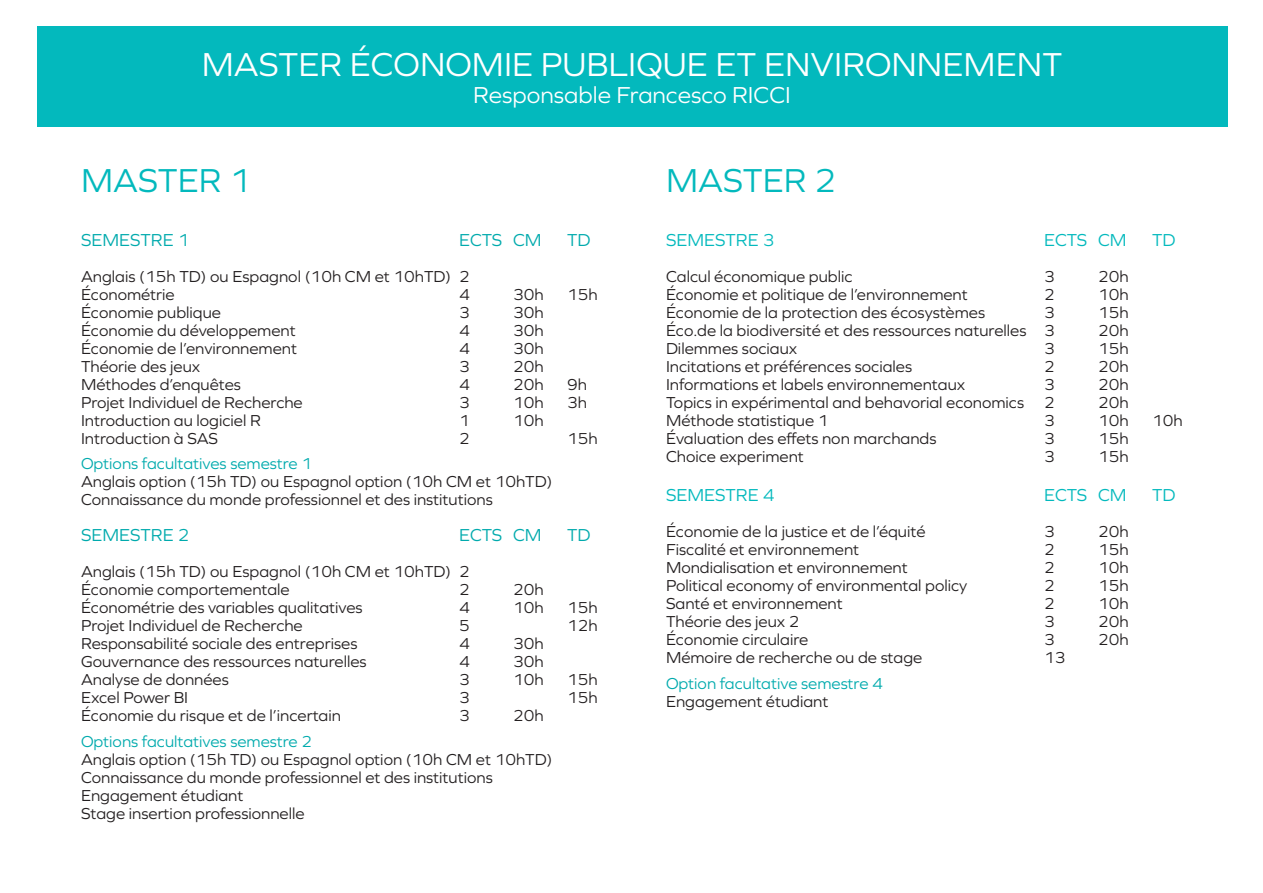
<style>
.page{position:relative;width:1263px;height:893px;background:#fff}
.page>*{position:absolute;margin:0;border:0;box-sizing:border-box;transform-origin:0 0}
.t1{font:34.5px "Graphie";color:#fff}
.Titre3{font:34.5px "Graphie";color:#03b9bd}
.t2{font:24px "Graphie";color:#fff}
.t3{font:18px "Graphie";color:#00aaad}
.Titre3-2{font:18px "Graphie";color:#03b9bd}
.t4{font:16.5px/18px "Graphie";color:#231f20}
.t5{font:16.5px "Graphie";color:#00aaad}
</style>
<div class="page">
<div style="left:37px;top:26px;width:1190px;height:100px;background:#03b9bd"></div>
<p class="t1" style="left:202px;top:44px;width:862px">MASTER ÉCONOMIE PUBLIQUE ET ENVIRONNEMENT</p>
<p class="t2" style="left:473px;top:81px;width:319px">Responsable Francesco RICCI</p>
<p class="Titre3" style="left:81px;top:160px;width:172px">MASTER 1</p>
<p class="t3" style="left:81px;top:229px;width:110px">SEMESTRE 1</p>
<p class="t3" style="left:459px;top:229px;width:84px">ECTS CM</p>
<p class="t3" style="left:567px;top:229px;width:25px">TD</p>
<p class="t4" style="left:81px;top:267px;width:390px">Anglais (15h TD) ou Espagnol (10h CM et 10hTD) 2</p>
<p class="t4" style="left:81px;top:285px;width:95px">Économétrie</p>
<p class="t4" style="left:459px;top:285px;width:12px">4</p>
<p class="t4" style="left:513px;top:285px;width:32px">30h</p>
<p class="t4" style="left:567px;top:285px;width:32px">15h</p>
<p class="t4" style="left:81px;top:303px;width:142px">Économie publique</p>
<p class="t4" style="left:459px;top:303px;width:12px">3</p>
<p class="t4" style="left:513px;top:303px;width:32px">30h</p>
<p class="t4" style="left:81px;top:321px;width:216px">Économie du développement</p>
<p class="t4" style="left:459px;top:321px;width:12px">4</p>
<p class="t4" style="left:513px;top:321px;width:32px">30h</p>
<p class="t4" style="left:81px;top:339px;width:217px">Économie de l’environnement</p>
<p class="t4" style="left:459px;top:339px;width:12px">4</p>
<p class="t4" style="left:513px;top:339px;width:32px">30h</p>
<p class="t4" style="left:81px;top:357px;width:121px">Théorie des jeux</p>
<p class="t4" style="left:459px;top:357px;width:12px">3</p>
<p class="t4" style="left:513px;top:357px;width:32px">20h</p>
<p class="t4" style="left:81px;top:375px;width:161px">Méthodes d’enquêtes</p>
<p class="t4" style="left:459px;top:375px;width:12px">4</p>
<p class="t4" style="left:513px;top:375px;width:32px">20h</p>
<p class="t4" style="left:567px;top:375px;width:21px">9h</p>
<p class="t4" style="left:81px;top:393px;width:223px">Projet Individuel de Recherche</p>
<p class="t4" style="left:459px;top:393px;width:12px">3</p>
<p class="t4" style="left:513px;top:393px;width:32px">10h</p>
<p class="t4" style="left:567px;top:393px;width:21px">3h</p>
<p class="t4" style="left:81px;top:411px;width:181px">Introduction au logiciel R</p>
<p class="t4" style="left:459px;top:411px;width:12px">1</p>
<p class="t4" style="left:513px;top:411px;width:32px">10h</p>
<p class="t4" style="left:81px;top:429px;width:139px">Introduction à SAS</p>
<p class="t4" style="left:459px;top:429px;width:12px">2</p>
<p class="t4" style="left:567px;top:429px;width:32px">15h</p>
<p class="t5" style="left:81px;top:454px;width:233px">Options facultatives semestre 1</p>
<p class="t4" style="left:81px;top:472px;width:473px">Anglais option (15h TD) ou Espagnol option (10h CM et 10hTD)<br>Connaissance du monde professionnel et des institutions</p>
<p class="t3" style="left:81px;top:525px;width:110px">SEMESTRE 2</p>
<p class="t3" style="left:459px;top:525px;width:84px">ECTS CM</p>
<p class="t3" style="left:567px;top:525px;width:25px">TD</p>
<p class="t4" style="left:81px;top:562px;width:390px">Anglais (15h TD) ou Espagnol (10h CM et 10hTD) 2</p>
<p class="t4" style="left:81px;top:580px;width:210px">Économie comportementale</p>
<p class="t4" style="left:459px;top:580px;width:12px">2</p>
<p class="t4" style="left:513px;top:580px;width:32px">20h</p>
<p class="t4" style="left:81px;top:598px;width:283px">Économétrie des variables qualitatives</p>
<p class="t4" style="left:459px;top:598px;width:12px">4</p>
<p class="t4" style="left:513px;top:598px;width:32px">10h</p>
<p class="t4" style="left:567px;top:598px;width:32px">15h</p>
<p class="t4" style="left:81px;top:616px;width:223px">Projet Individuel de Recherche</p>
<p class="t4" style="left:459px;top:616px;width:12px">5</p>
<p class="t4" style="left:567px;top:616px;width:32px">12h</p>
<p class="t4" style="left:81px;top:634px;width:278px">Responsabilité sociale des entreprises</p>
<p class="t4" style="left:459px;top:634px;width:12px">4</p>
<p class="t4" style="left:513px;top:634px;width:32px">30h</p>
<p class="t4" style="left:81px;top:652px;width:287px">Gouvernance des ressources naturelles</p>
<p class="t4" style="left:459px;top:652px;width:12px">4</p>
<p class="t4" style="left:513px;top:652px;width:32px">30h</p>
<p class="t4" style="left:81px;top:670px;width:149px">Analyse de données</p>
<p class="t4" style="left:459px;top:670px;width:12px">3</p>
<p class="t4" style="left:513px;top:670px;width:32px">10h</p>
<p class="t4" style="left:567px;top:670px;width:32px">15h</p>
<p class="t4" style="left:81px;top:688px;width:109px">Excel Power BI</p>
<p class="t4" style="left:459px;top:688px;width:12px">3</p>
<p class="t4" style="left:567px;top:688px;width:32px">15h</p>
<p class="t4" style="left:81px;top:706px;width:261px">Économie du risque et de l’incertain</p>
<p class="t4" style="left:459px;top:706px;width:12px">3</p>
<p class="t4" style="left:513px;top:706px;width:32px">20h</p>
<p class="t5" style="left:81px;top:732px;width:233px">Options facultatives semestre 2</p>
<p class="t4" style="left:81px;top:750px;width:473px">Anglais option (15h TD) ou Espagnol option (10h CM et 10hTD)</p>
<p class="t4" style="left:81px;top:768px;width:413px">Connaissance du monde professionnel et des institutions</p>
<p class="t4" style="left:81px;top:786px;width:164px">Engagement étudiant</p>
<p class="t4" style="left:81px;top:804px;width:225px">Stage insertion professionnelle</p>
<p class="Titre3" style="left:666px;top:160px;width:172px">MASTER 2</p>
<p class="Titre3-2" style="left:666px;top:229px;width:110px">SEMESTRE 3</p>
<p class="Titre3-2" style="left:1044px;top:229px;width:84px">ECTS CM</p>
<p class="Titre3-2" style="left:1152px;top:229px;width:25px">TD</p>
<p class="t4" style="left:666px;top:267px;width:188px">Calcul économique public</p>
<p class="t4" style="left:1044px;top:267px;width:12px">3</p>
<p class="t4" style="left:1098px;top:267px;width:32px">20h</p>
<p class="t4" style="left:666px;top:285px;width:303px">Économie et politique de l’environnement</p>
<p class="t4" style="left:1044px;top:285px;width:12px">2</p>
<p class="t4" style="left:1098px;top:285px;width:32px">10h</p>
<p class="t4" style="left:666px;top:303px;width:321px">Économie de la protection des écosystèmes</p>
<p class="t4" style="left:1044px;top:303px;width:12px">3</p>
<p class="t4" style="left:1098px;top:303px;width:32px">15h</p>
<p class="t4" style="left:666px;top:321px;width:390px">Éco.de la biodiversité et des ressources naturelles 3</p>
<p class="t4" style="left:1098px;top:321px;width:32px">20h</p>
<p class="t4" style="left:666px;top:339px;width:133px">Dilemmes sociaux</p>
<p class="t4" style="left:1044px;top:339px;width:12px">3</p>
<p class="t4" style="left:1098px;top:339px;width:32px">15h</p>
<p class="t4" style="left:666px;top:357px;width:248px">Incitations et préférences sociales</p>
<p class="t4" style="left:1044px;top:357px;width:12px">2</p>
<p class="t4" style="left:1098px;top:357px;width:32px">20h</p>
<p class="t4" style="left:666px;top:375px;width:301px">Informations et labels environnementaux</p>
<p class="t4" style="left:1044px;top:375px;width:12px">3</p>
<p class="t4" style="left:1098px;top:375px;width:32px">20h</p>
<p class="t4" style="left:666px;top:393px;width:390px">Topics in expérimental and behavorial economics 2</p>
<p class="t4" style="left:1098px;top:393px;width:32px">20h</p>
<p class="t4" style="left:666px;top:411px;width:164px">Méthode statistique 1</p>
<p class="t4" style="left:1044px;top:411px;width:12px">3</p>
<p class="t4" style="left:1098px;top:411px;width:32px">10h</p>
<p class="t4" style="left:1152px;top:411px;width:32px">10h</p>
<p class="t4" style="left:666px;top:429px;width:272px">Évaluation des effets non marchands</p>
<p class="t4" style="left:1044px;top:429px;width:12px">3</p>
<p class="t4" style="left:1098px;top:429px;width:32px">15h</p>
<p class="t4" style="left:666px;top:447px;width:139px">Choice experiment</p>
<p class="t4" style="left:1044px;top:447px;width:12px">3</p>
<p class="t4" style="left:1098px;top:447px;width:32px">15h</p>
<p class="Titre3-2" style="left:666px;top:485px;width:110px">SEMESTRE 4</p>
<p class="Titre3-2" style="left:1044px;top:485px;width:84px">ECTS CM</p>
<p class="Titre3-2" style="left:1152px;top:485px;width:25px">TD</p>
<p class="t4" style="left:666px;top:522px;width:261px">Économie de la justice et de l’équité</p>
<p class="t4" style="left:1044px;top:522px;width:12px">3</p>
<p class="t4" style="left:1098px;top:522px;width:32px">20h</p>
<p class="t4" style="left:666px;top:540px;width:195px">Fiscalité et environnement</p>
<p class="t4" style="left:1044px;top:540px;width:12px">2</p>
<p class="t4" style="left:1098px;top:540px;width:32px">15h</p>
<p class="t4" style="left:666px;top:558px;width:243px">Mondialisation et environnement</p>
<p class="t4" style="left:1044px;top:558px;width:12px">2</p>
<p class="t4" style="left:1098px;top:558px;width:32px">10h</p>
<p class="t4" style="left:666px;top:576px;width:303px">Political economy of environmental policy</p>
<p class="t4" style="left:1044px;top:576px;width:12px">2</p>
<p class="t4" style="left:1098px;top:576px;width:32px">15h</p>
<p class="t4" style="left:666px;top:594px;width:178px">Santé et environnement</p>
<p class="t4" style="left:1044px;top:594px;width:12px">2</p>
<p class="t4" style="left:1098px;top:594px;width:32px">10h</p>
<p class="t4" style="left:666px;top:612px;width:135px">Théorie des jeux 2</p>
<p class="t4" style="left:1044px;top:612px;width:12px">3</p>
<p class="t4" style="left:1098px;top:612px;width:32px">20h</p>
<p class="t4" style="left:666px;top:630px;width:144px">Économie circulaire</p>
<p class="t4" style="left:1044px;top:630px;width:12px">3</p>
<p class="t4" style="left:1098px;top:630px;width:32px">20h</p>
<p class="t4" style="left:666px;top:648px;width:258px">Mémoire de recherche ou de stage</p>
<p class="t4" style="left:1044px;top:648px;width:23px">13</p>
<p class="t5" style="left:666px;top:674px;width:218px">Option facultative semestre 4</p>
<p class="t4" style="left:666px;top:692px;width:164px">Engagement étudiant</p>
</div>
